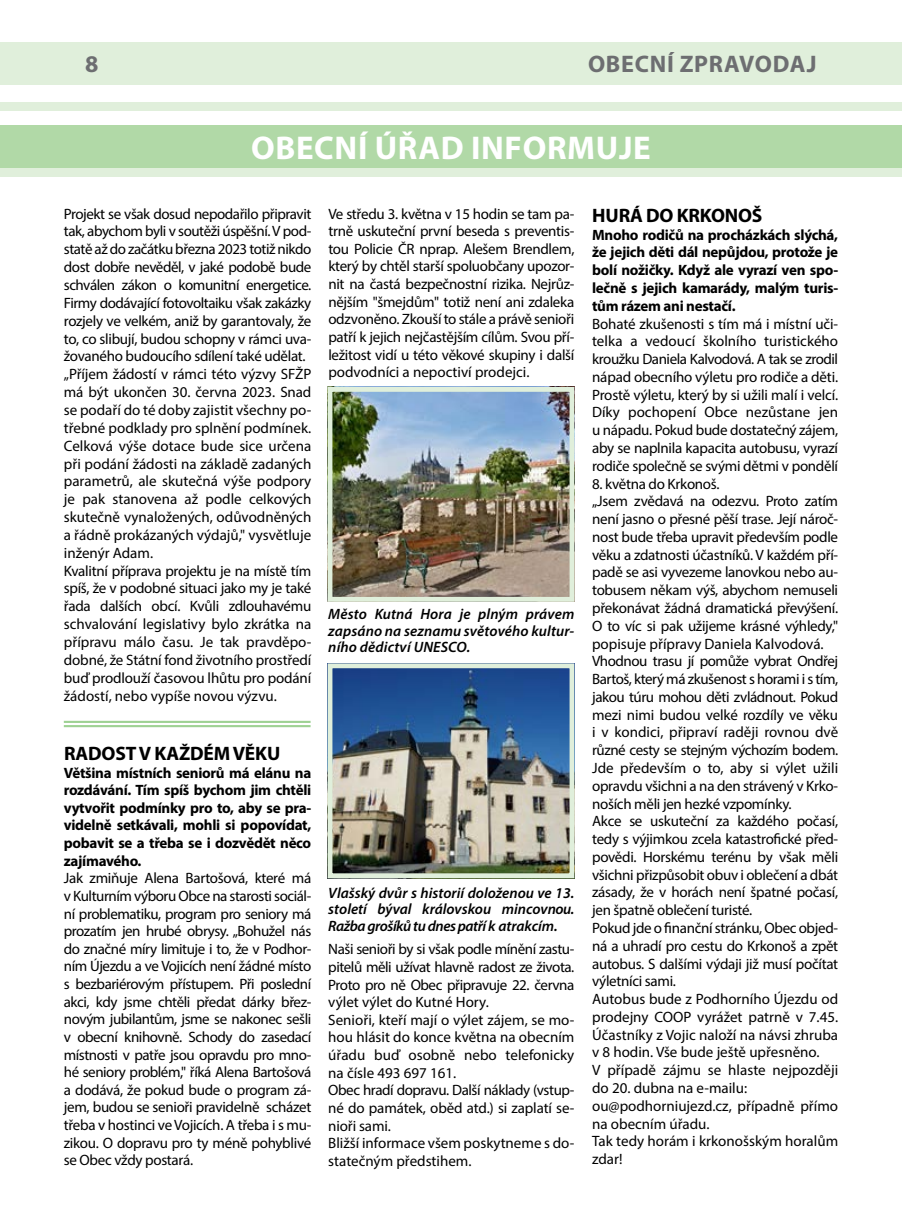
<style>
.page{position:relative;width:902px;height:1212px;background:#fff}
.page>*{position:absolute;margin:0;border:0;box-sizing:border-box;transform-origin:0 0}
.t1{font:700 33px "Myriad Pro";letter-spacing:.02em;color:#fff}
.t2{font:700 24px "Myriad Pro";letter-spacing:.03em;color:#6d6e71}
.t3{font:700 19.5px "Myriad Pro";letter-spacing:-.01em;color:#000}
.t4{font:15px/17.9px "Myriad Pro";letter-spacing:-.02em;color:#000;text-align:justify}
.t5{font:700 15px/17.7px "Myriad Pro";letter-spacing:-.02em;color:#000;text-align:justify}
.t6{font:italic 600 15px/16.5px "Myriad Pro";color:#000;text-align:justify}
</style>
<div class="page">
<div style="left:0;top:43px;width:901px;height:42px;background:#e0efdb"></div>
<div style="left:0;top:102px;width:901px;height:9px;background:#e0efdb"></div>
<div style="left:0;top:125px;width:901px;height:43px;background:#b1d9a7"></div>
<div style="left:0;top:168px;width:901px;height:8px;background:#e0efdb"></div>
<img style="left:333px;top:393px;width:235px;height:203px">
<div style="left:327px;top:387px;width:247px;height:215px;border:5px solid #e0efdb"></div>
<img style="left:333px;top:669px;width:235px;height:203px">
<div style="left:327px;top:663px;width:247px;height:215px;border:5px solid #e0efdb"></div>
<hr style="left:64px;top:721px;width:246px;height:2px;background:#9ed193">
<hr style="left:64px;top:725px;width:246px;height:2px;background:#9ed193">
<h2 class="t2" style="left:85px;top:48px;width:15px">8</h2>
<h2 class="t2" style="left:588px;top:48px;width:153px">obecní zpravo</h2>
<h2 class="t2" style="left:772px;top:48px;width:31px">daj</h2>
<h1 class="t1" style="left:251px;top:126px;width:338px">obecní úřad informuje</h1>
<p class="t4" style="left:64px;top:204px;width:249px;text-align:left">Projekt se však dosud nepodařilo připravit tak, abychom byli v soutěži úspěšní. V pod&shy;statě až do začátku března 2023 totiž nikdo dost dobře nevěděl, v jaké podobě bude schválen zákon o komunitní energetice.<br>Firmy dodávající fotovoltaiku však zakázky rozjely ve velkém, aniž by garantovaly, že to, co slibují, budou schopny v rámci uva&shy;žovaného budoucího sdílení také udělat. „Příjem žádostí v rámci této výzvy SFŽP má být ukončen 30. června 2023. Snad se podaří do té doby zajistit všechny po&shy;třebné podklady pro splnění podmínek.<br>Celková výše dotace bude sice určena při podání žádosti na základě zadaných parametrů, ale skutečná výše podpory je pak stanovena až podle celkových skutečně vynaložených, odůvodněných a řádně prokázaných výdajů," vysvětluje inženýr Adam.<br>Kvalitní příprava projektu je na místě tím spíš, že v podobné situaci jako my je také řada dalších obcí. Kvůli zdlouhavému schvalování legislativy bylo zkrátka na přípravu málo času. Je tak pravděpo&shy;dobné, že Státní fond životního prostředí buď prodlouží časovou lhůtu pro podání žádostí, nebo vypíše novou výzvu.</p>
<h3 class="t3" style="left:64px;top:740px;width:218px">RADOST V KAŽDÉM VĚKU</h3>
<p class="t5" style="left:64px;top:763px;width:249px">Většina místních seniorů má elánu na rozdávání. Tím spíš bychom jim chtěli vytvořit podmínky pro to, aby se pra&shy;videlně setkávali, mohli si popovídat, pobavit se a třeba se i dozvědět něco zajímavého.</p>
<p class="t4" style="left:64px;top:869px;width:249px">Jak zmiňuje Alena Bartošová, které má v Kulturním výboru Obce na starosti sociál&shy;ní problematiku, program pro seniory má prozatím jen hrubé obrysy. „Bohužel nás do značné míry limituje i to, že v Podhor&shy;ním Újezdu a ve Vojicích není žádné místo s bezbariérovým přístupem. Při poslední akci, kdy jsme chtěli předat dárky břez&shy;novým jubilantům, jsme se nakonec sešli v obecní knihovně. Schody do zasedací místnosti v patře jsou opravdu pro mno&shy;hé seniory problém," říká Alena Bartošová a dodává, že pokud bude o program zá&shy;jem, budou se senioři pravidelně scházet třeba v hostinci ve Vojicích. A třeba i s mu&shy;zikou. O dopravu pro ty méně pohyblivé se Obec vždy postará.</p>
<p class="t4" style="left:328px;top:204px;width:247px">Ve středu 3. května v 15 hodin se tam pa&shy;trně uskuteční první beseda s preventis&shy;tou Policie ČR nprap. Alešem Brendlem, který by chtěl starší spoluobčany upozor&shy;nit na častá bezpečnostní rizika. Nejrůz&shy;nějším "šmejdům" totiž není ani zdaleka odzvoněno. Zkouší to stále a právě senioři patří k jejich nejčastějším cílům. Svou pří&shy;ležitost vidí u této věkové skupiny i další podvodníci a nepoctiví prodejci.</p>
<p class="t6" style="left:328px;top:606px;width:247px">Město Kutná Hora je plným právem zapsáno na seznamu světového kultur&shy;ního dědictví UNESCO.</p>
<p class="t6" style="left:328px;top:884px;width:247px">Vlašský dvůr s historií doloženou ve 13. století býval královskou mincovnou.<br>Ražba grošíků tu dnes patří k atrakcím.</p>
<p class="t4" style="left:328px;top:940px;width:247px;text-align:left">Naši senioři by si však podle mínění zastu&shy;pitelů měli užívat hlavně radost ze života.<br>Proto pro ně Obec připravuje 22. června výlet výlet do Kutné Hory.<br>Senioři, kteří mají o výlet zájem, se mo&shy;hou hlásit do konce května na obecním úřadu buď osobně nebo telefonicky na čísle 493 697 161.<br>Obec hradí dopravu. Další náklady (vstup&shy;né do památek, oběd atd.) si zaplatí se&shy;nioři sami.<br>Bližší informace všem poskytneme s do&shy;statečným předstihem.</p>
<h3 class="t3" style="left:592px;top:203px;width:172px">hu rá do krkonoš</h3>
<p class="t5" style="left:592px;top:225px;width:247px">Mnoho rodičů na procházkách slýchá, že jejich děti dál nepůjdou, protože je bolí nožičky. Když ale vyrazí ven spo&shy;lečně s jejich kamarády, malým turis&shy;tům rázem ani nestačí.</p>
<p class="t4" style="left:592px;top:314px;width:247px">Bohaté zkušenosti s tím má i místní uči&shy;telka a vedoucí školního turistického kroužku Daniela Kalvodová. A tak se zrodil nápad obecního výletu pro rodiče a děti.<br>Prostě výletu, který by si užili malí i velcí.<br>Díky pochopení Obce nezůstane jen u nápadu. Pokud bude dostatečný zájem, aby se naplnila kapacita autobusu, vyrazí rodiče společně se svými dětmi v pondělí</p>
<p class="t4" style="left:592px;top:474px;width:247px;text-align:left">8. května do Krkonoš.<br>„Jsem zvědavá na odezvu. Proto zatím není jasno o přesné pěší trase. Její nároč&shy;nost bude třeba upravit především podle věku a zdatnosti účastníků. V každém pří&shy;padě se asi vyvezeme lanovkou nebo au&shy;tobusem někam výš, abychom nemuseli překonávat žádná dramatická převýšení.<br>O to víc si pak užijeme krásné výhledy," popisuje přípravy Daniela Kalvodová.<br>Vhodnou trasu jí pomůže vybrat Ondřej Bartoš, který má zkušenost s horami i s tím, jakou túru mohou děti zvládnout. Pokud mezi nimi budou velké rozdíly ve věku i v kondici, připraví raději rovnou dvě různé cesty se stejným výchozím bodem.<br>Jde především o to, aby si výlet užili opravdu všichni a na den strávený v Krko&shy;noších měli jen hezké vzpomínky.<br>Akce se uskuteční za každého počasí, tedy s výjimkou zcela katastrofické před&shy;povědi. Horskému terénu by však měli všichni přizpůsobit obuv i oblečení a dbát zásady, že v horách není špatné počasí, jen špatně oblečení turisté.<br>Pokud jde o finanční stránku, Obec objed&shy;ná a uhradí pro cestu do Krkonoš a zpět autobus. S dalšími výdaji již musí počítat výletníci sami.<br>Autobus bude z Podhorního Újezdu od prodejny COOP vyrážet patrně v 7.45.<br>Účastníky z Vojic naloží na návsi zhruba v 8 hodin. Vše bude ještě upřesněno.<br>V případě zájmu se hlaste nejpozději do 20. dubna na e-mailu: ou@podhorniujezd.cz, případně přímo na obecním úřadu.<br>Tak tedy horám i krkonošským horalům zdar!</p>
</div>
